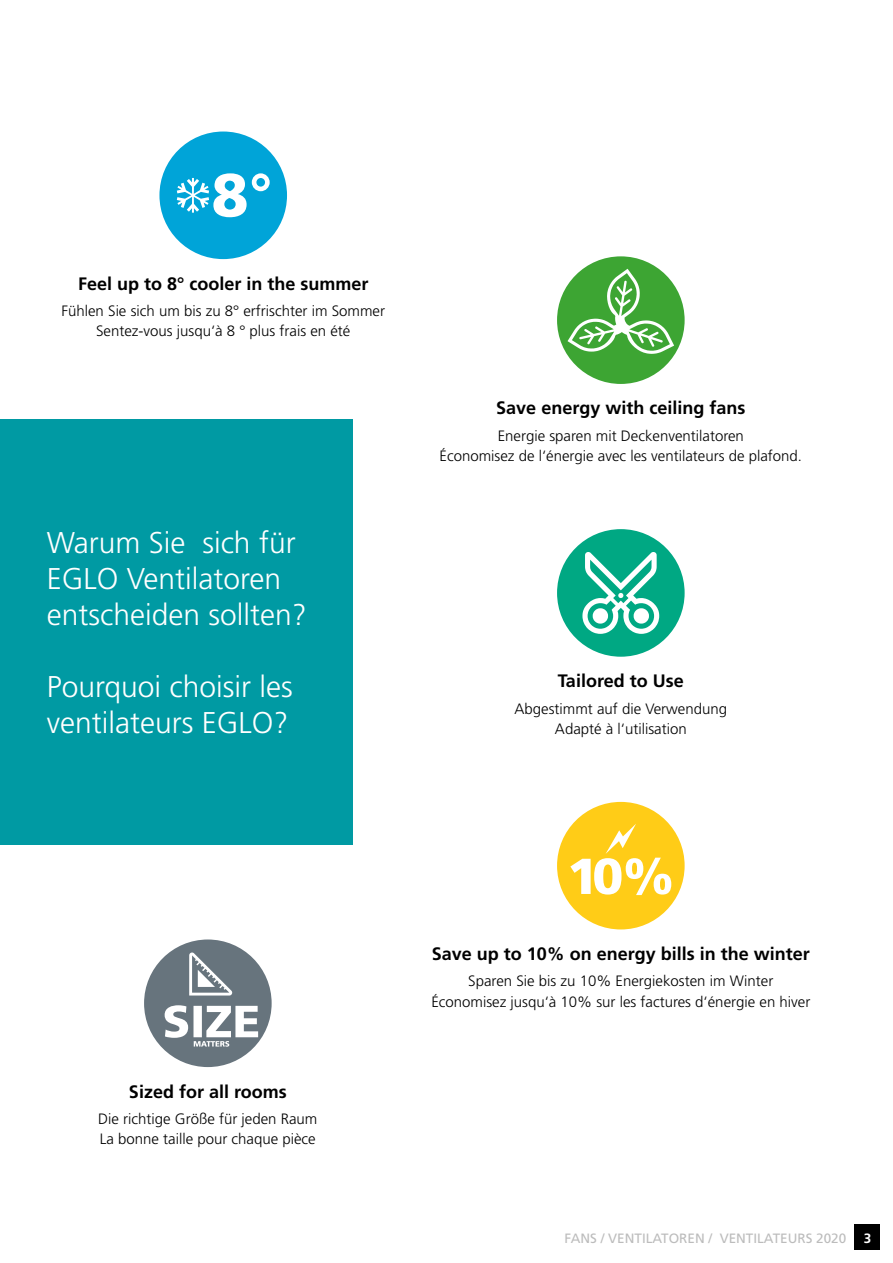
<style>
.page{position:relative;width:893px;height:1263px;background:#fff}
.page>*{position:absolute;margin:0;border:0;box-sizing:border-box;transform-origin:0 0}
.t1{font:300 30px/36px "Frutiger";color:#fff}
.t2{font:700 18px "Frutiger";color:#000}
.t3{font:300 15px/20.1px "Frutiger";color:#000;text-align:center}
.t4{font:13.5px "Frutiger";color:#bcbcbc}
.t5{font:700 13.5px "Frutiger";color:#fff}
</style>
<div class="page">
<div style="left:0;top:419px;width:353px;height:425px;background:#009aa3"></div>
<div style="left:159px;top:132px;width:128px;height:127px;background:#00a4d8;border-radius:50%"></div>
<svg style="left:177px;top:173px;width:93px;height:44px"></svg>
<div style="left:557px;top:802px;width:128px;height:127px;background:#ffcc17;border-radius:50%"></div>
<svg style="left:570px;top:824px;width:101px;height:71px"></svg>
<div style="left:144px;top:939px;width:128px;height:128px;background:#67747d;border-radius:50%"></div>
<svg style="left:165px;top:1005px;width:93px;height:42px"></svg>
<svg style="left:189px;top:952px;width:43px;height:43px"></svg>
<div style="left:557px;top:256px;width:128px;height:128px;background:#3da533;border-radius:50%"></div>
<svg style="left:567px;top:269px;width:107px;height:85px"></svg>
<div style="left:557px;top:529px;width:128px;height:128px;background:#00a883;border-radius:50%"></div>
<svg style="left:582px;top:552px;width:77px;height:82px"></svg>
<div style="left:855px;top:1225px;width:25px;height:25px;background:#000"></div>
<p class="t2" style="left:78px;top:273px;width:292px">Feel up to 8° cooler in the summer</p>
<p class="t3" style="left:61px;top:301px;width:325px">Fühlen Sie sich um bis zu 8° erfrischter im Sommer<br>Sentez-vous jusqu‘à 8 ° plus frais en été</p>
<h1 class="t1" style="left:47px;top:525px;width:262px">Warum Sie sich für<br>EGLO Ventilatoren entscheiden sollten?</h1>
<h1 class="t1" style="left:47px;top:669px;width:248px">Pourquoi choisir les ventilateurs EGLO?</h1>
<p class="t2" style="left:496px;top:398px;width:251px">Save energy with ceiling fans</p>
<p class="t3" style="left:440px;top:426px;width:364px">Energie sparen mit Deckenventilatoren<br>Économisez de l‘énergie avec les ventilateurs de plafond.</p>
<p class="t2" style="left:558px;top:670px;width:127px">Tailored to Use</p>
<p class="t3" style="left:515px;top:699px;width:214px">Abgestimmt auf die Verwendung<br>Adapté à l‘utilisation</p>
<p class="t2" style="left:129px;top:1081px;width:159px">Sized for all rooms</p>
<p class="t3" style="left:98px;top:1109px;width:221px;text-align:left">Die richtige Größe für jeden Raum<br>La bonne taille pour chaque pièce</p>
<p class="t2" style="left:432px;top:943px;width:380px">Save up to 10% on energy bills in the winter</p>
<p class="t3" style="left:431px;top:971px;width:380px">Sparen Sie bis zu 10% Energiekosten im Winter<br>Économisez jusqu‘à 10% sur les factures d‘énergie en hiver</p>
<p class="t4" style="left:564px;top:1230px;width:283px">FANS / VENTILATOREN / VENTILATEURS 2020</p>
<p class="t5" style="left:864px;top:1230px;width:9px">3</p>
</div>
